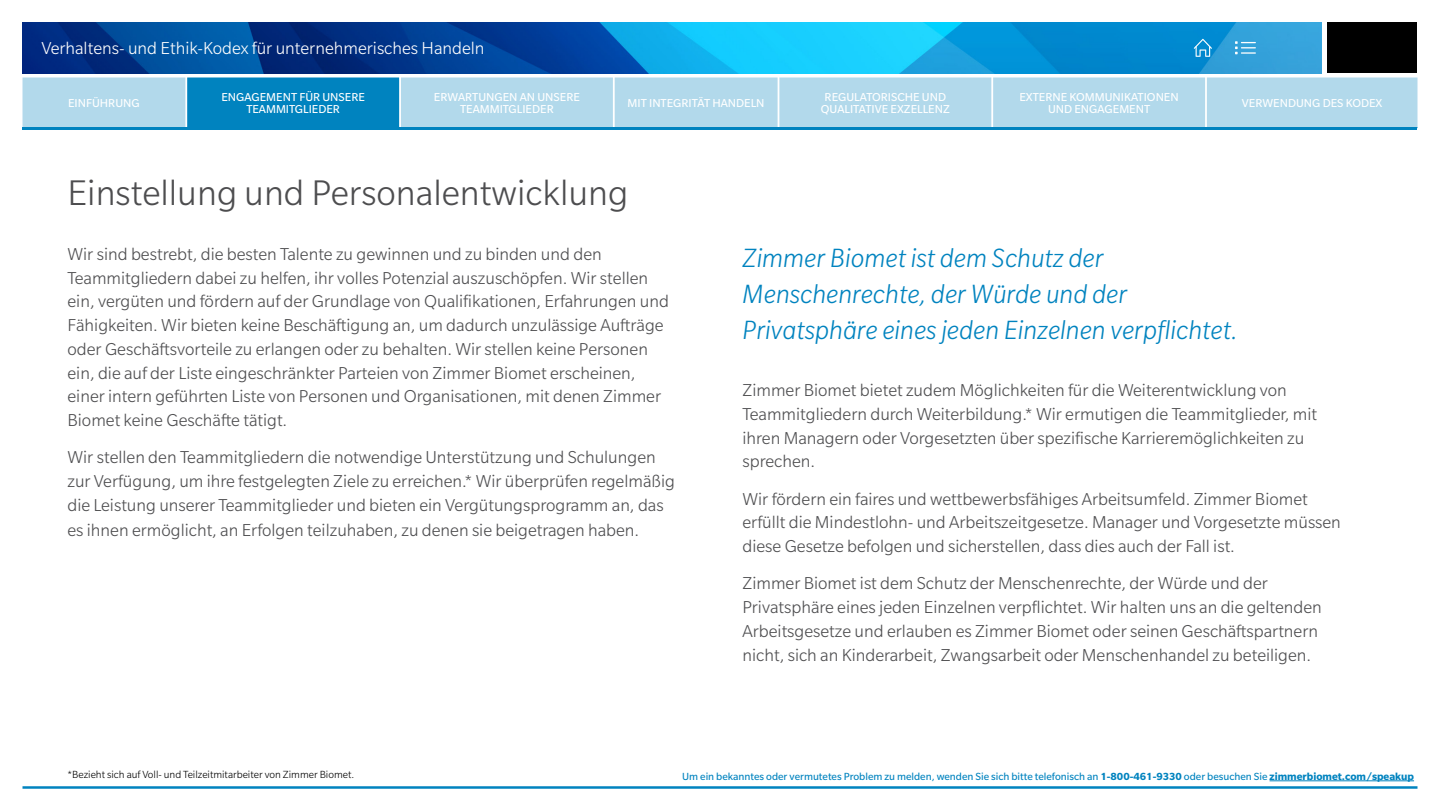
<style>
.page{position:relative;width:1440px;height:810px;background:#fff}
.page>*{position:absolute;margin:0;border:0;box-sizing:border-box;transform-origin:0 0}
.t1{font:300 38.75px "Slate Pro";color:#4d4d4f}
.t2{font:italic 300 28.75px/36.2px "Slate Pro";color:#0083bf}
.t3{font:300 18.75px/23.8px "Slate Pro";color:#4d4d4f}
.t4{font:300 18.75px "Slate Pro";color:#fff}
.t5{font:12.5px/12.5px "Slate Pro";color:#fff;text-align:center}
.t6{font:11.25px "Slate Pro";color:#0083bf}
.t7{font:300 11.25px "Slate Pro";color:#000}
.s1{font-weight:700}
</style>
<div class="page">
<img style="left:22px;top:22px;width:1300px;height:51px">
<div style="left:1328px;top:22px;width:90px;height:51px;background:#000"></div>
<svg style="left:1194px;top:39px;width:18px;height:18px"></svg>
<div style="left:188px;top:78px;width:211px;height:50px;background:#0083bf"></div>
<svg style="left:1235px;top:41px;width:21px;height:13px"></svg>
<hr style="left:22px;top:786px;width:1396px;height:3px;background:#0083bf">
<hr style="left:22px;top:127px;width:1396px;height:2px;background:#0083bf">
<hr style="left:1270px;top:781px;width:144px;height:1px;background:#0083bf">
<div style="left:400px;top:75px;width:1019px;height:52px;background:#b2d9eb"></div>
<div style="left:19px;top:75px;width:167px;height:52px;background:#b2d9eb"></div>
<p class="t4" style="left:41px;top:38px;width:445px">Verhaltens- und Ethik-Kodex für unternehmerisches Handeln</p>
<p class="t5" style="left:221px;top:90px;width:145px">ENGAGEMENT FÜR UNSERE<br>TEAMMITGLIEDER</p>
<p class="t5" style="left:821px;top:90px;width:130px">REGULATORISCHE UND<br>QUALITATIVE EXZELLENZ</p>
<p class="t5" style="left:434px;top:90px;width:147px">ERWARTUNGEN AN UNSERE<br>TEAMMITGLIEDER</p>
<p class="t5" style="left:1019px;top:90px;width:161px">EXTERNE KOMMUNIKATIONEN<br>UND ENGAGEMENT</p>
<p class="t5" style="left:1242px;top:97px;width:142px">VERWENDUNG DES KODEX</p>
<p class="t5" style="left:68px;top:97px;width:73px">EINFÜHRUNG</p>
<p class="t5" style="left:628px;top:97px;width:138px">MIT INTEGRITÄT HANDELN</p>
<h1 class="t1" style="left:68px;top:173px;width:562px">Einstellung und Personalentwicklung</h1>
<p class="t3" style="left:68px;top:242px;width:603px">Wir sind bestrebt, die besten Talente zu gewinnen und zu binden und den Teammitgliedern dabei zu helfen, ihr volles Potenzial auszuschöpfen. Wir stellen ein, vergüten und fördern auf der Grundlage von Qualifikationen, Erfahrungen und Fähigkeiten. Wir bieten keine Beschäftigung an, um dadurch unzulässige Aufträge oder Geschäftsvorteile zu erlangen oder zu behalten. Wir stellen keine Personen ein, die auf der Liste eingeschränkter Parteien von Zimmer Biomet erscheinen, einer intern geführten Liste von Personen und Organisationen, mit denen Zimmer Biomet keine Geschäfte tätigt.</p>
<p class="t3" style="left:68px;top:445px;width:609px;line-height:24.1px">Wir stellen den Teammitgliedern die notwendige Unterstützung und Schulungen zur Verfügung, um ihre festgelegten Ziele zu erreichen.* Wir überprüfen regelmäßig die Leistung unserer Teammitglieder und bieten ein Vergütungsprogramm an, das es ihnen ermöglicht, an Erfolgen teilzuhaben, zu denen sie beigetragen haben.</p>
<h2 class="t2" style="left:742px;top:240px;width:497px">Zimmer Biomet ist dem Schutz der<br>Menschenrechte, der Würde und der<br>Privatsphäre eines jeden Einzelnen verpflichtet.</h2>
<p class="t3" style="left:742px;top:378px;width:576px">Zimmer Biomet bietet zudem Möglichkeiten für die Weiterentwicklung von Teammitgliedern durch Weiterbildung.* Wir ermutigen die Teammitglieder, mit ihren Managern oder Vorgesetzten über spezifische Karrieremöglichkeiten zu sprechen.</p>
<p class="t3" style="left:742px;top:487px;width:600px">Wir fördern ein faires und wettbewerbsfähiges Arbeitsumfeld. Zimmer Biomet erfüllt die Mindestlohn- und Arbeitszeitgesetze. Manager und Vorgesetzte müssen diese Gesetze befolgen und sicherstellen, dass dies auch der Fall ist.</p>
<p class="t3" style="left:742px;top:571px;width:581px">Zimmer Biomet ist dem Schutz der Menschenrechte, der Würde und der Privatsphäre eines jeden Einzelnen verpflichtet. Wir halten uns an die geltenden Arbeitsgesetze und erlauben es Zimmer Biomet oder seinen Geschäftspartnern nicht, sich an Kinderarbeit, Zwangsarbeit oder Menschenhandel zu beteiligen.</p>
<p class="t7" style="left:68px;top:768px;width:288px">*Bezieht sich auf Voll- und Teilzeitmitarbeiter von Zimmer Biomet.</p>
<p class="t6" style="left:682px;top:770px;width:733px">Um ein bekanntes oder vermutetes Problem zu melden, wenden Sie sich bitte telefonisch an <span class="s1">1-800-461-9330</span> oder besuchen Sie <span class="s1">zimmerbiomet.com/speakup</span></p>
</div>
